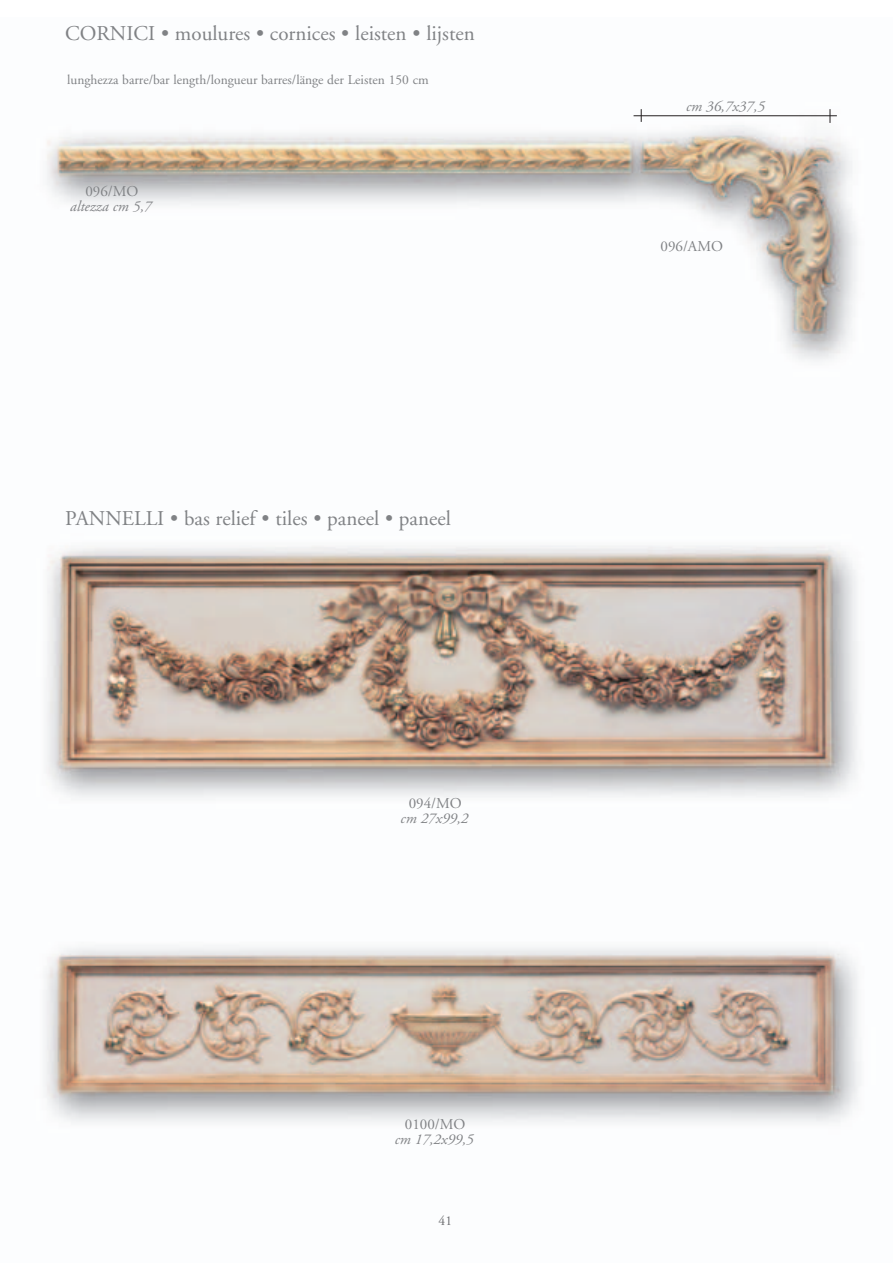
<style>
.page{position:relative;width:893px;height:1263px;background:#fff}
.page>*{position:absolute;margin:0;border:0;box-sizing:border-box;transform-origin:0 0}
.t1{font:21px "Adobe Garamond";color:#808285}
.t2{font:italic 15px "Adobe Garamond";color:#808285}
.t3{font:15px "Adobe Garamond";color:#808285}
.t4{font:13.5px "Adobe Garamond";color:#808285}
.t5{font:13.5px "Adobe Garamond";color:#6c6d70}
</style>
<div class="page">
<img style="left:44px;top:109px;width:817px;height:1014px">
<hr style="left:633px;top:116px;width:203px;height:1px;background:#231f20">
<svg style="left:641px;top:109px;width:1px;height:13px"></svg>
<svg style="left:829px;top:109px;width:1px;height:14px"></svg>
<p class="t1" style="left:65px;top:24px;width:411px">CORNICI • moulures • cornices • leisten • lijsten</p>
<p class="t4" style="left:67px;top:74px;width:363px">lunghezza barre/bar length/longueur barres/länge der Leisten 150 cm</p>
<p class="t3" style="left:85px;top:185px;width:55px">096/MO</p>
<p class="t2" style="left:70px;top:200px;width:83px">altezza cm 5,7</p>
<p class="t1" style="left:65px;top:510px;width:387px">PANNELLI • bas relief • tiles • paneel • paneel</p>
<p class="t3" style="left:408px;top:797px;width:55px">094/MO</p>
<p class="t2" style="left:400px;top:812px;width:69px">cm 27x99,2</p>
<p class="t3" style="left:405px;top:1118px;width:62px">0100/MO</p>
<p class="t2" style="left:394px;top:1133px;width:80px">cm 17,2x99,5</p>
<p class="t5" style="left:438px;top:1216px;width:15px">41</p>
<p class="t2" style="left:686px;top:100px;width:80px">cm 36,7x37,5</p>
<p class="t3" style="left:660px;top:240px;width:64px">096/AMO</p>
</div>
